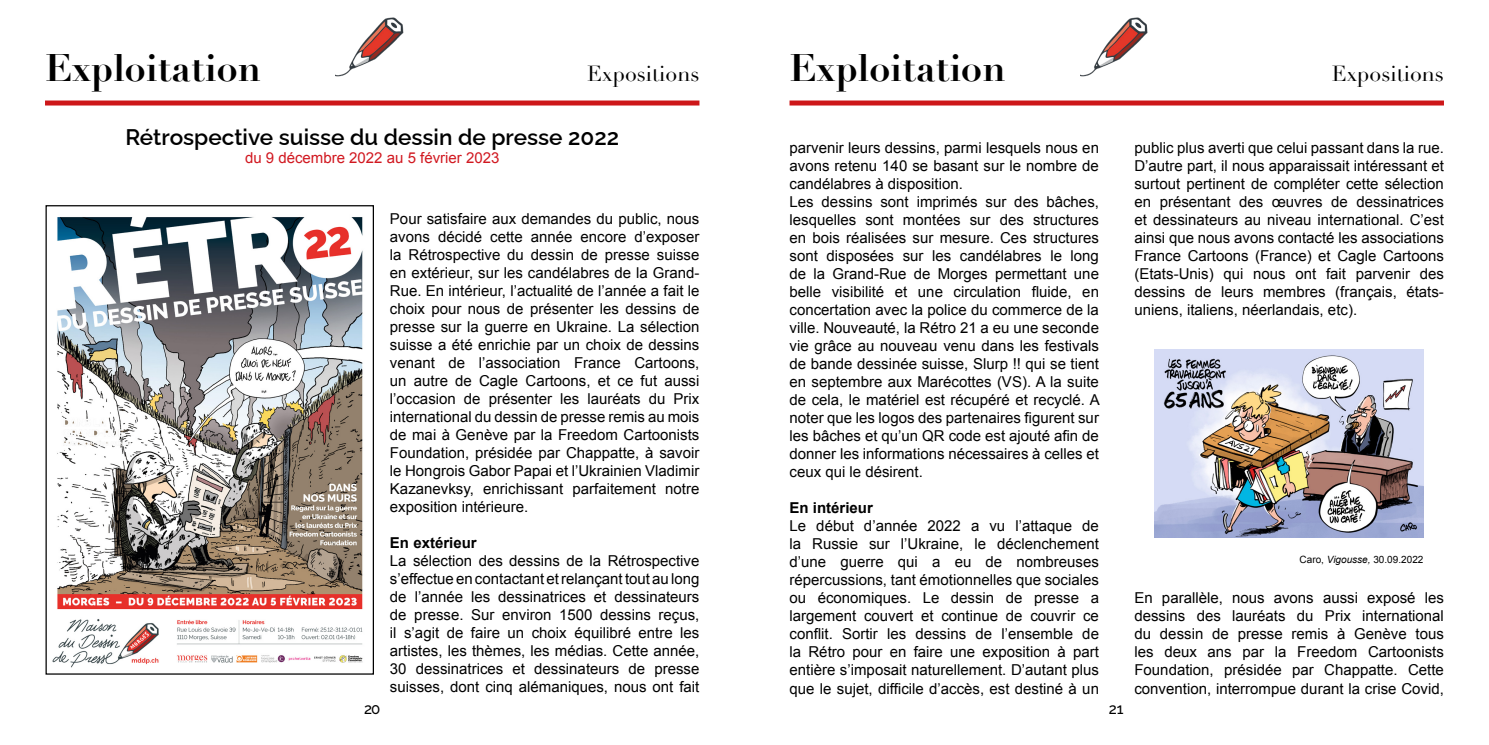
<style>
.page{position:relative;width:1489px;height:745px;background:#fff}
.page>*{position:absolute;margin:0;border:0;box-sizing:border-box;transform-origin:0 0}
.t1{font:700 37.5px "Didot";color:#000}
.t2{font:100 22.5px "Raleway";color:#000}
.t3{font:21.25px "Didot";color:#000}
.t4{font:15px/18px "Arial";color:#000;text-align:justify}
.t5{font:15px "Arial";color:#d11820}
.t6{font:700 15px "Arial";color:#000}
.t7{font:500 15px "Raleway";color:#000}
.t8{font:10px "Arial";color:#000}
.s1{font-style:italic}
</style>
<div class="page">
<img style="left:335px;top:17px;width:69px;height:60px">
<div style="left:45px;top:100px;width:654px;height:5px;background:#cd1719"></div>
<img style="left:52px;top:217px;width:311px;height:451px">
<div style="left:45px;top:205px;width:329px;height:469px;border:1px solid #000"></div>
<img style="left:1080px;top:17px;width:68px;height:60px">
<div style="left:789px;top:100px;width:654px;height:5px;background:#cd1719"></div>
<img style="left:1154px;top:349px;width:269px;height:188px">
<h1 class="t1" style="left:45px;top:45px;width:218px">Exploitation</h1>
<h3 class="t3" style="left:587px;top:61px;width:114px">Expositions</h3>
<h2 class="t2" style="left:125px;top:119px;width:495px">Rétrospective suisse du dessin de presse 2022</h2>
<p class="t5" style="left:245px;top:148px;width:256px">du 9 décembre 2022 au 5 février 2023</p>
<p class="t7" style="left:364px;top:699px;width:17px">20</p>
<p class="t4" style="left:390px;top:209px;width:311px">Pour satisfaire aux demandes du public, nous avons décidé cette année encore d’exposer la Rétrospective du dessin de presse suisse en extérieur, sur les candélabres de la Grand-Rue. En intérieur, l’actualité de l’année a fait le choix pour nous de présenter les dessins de presse sur la guerre en Ukraine. La sélection suisse a été enrichie par un choix de dessins venant de l’association France Cartoons, un autre de Cagle Cartoons, et ce fut aussi l’occasion de présenter les lauréats du Prix international du dessin de presse remis au mois de mai à Genève par la Freedom Cartoonists Foundation, présidée par Chappatte, à savoir le Hongrois Gabor Papai et l’Ukrainien Vladimir Kazanevksy, enrichissant parfaitement notre exposition intérieure.</p>
<p class="t6" style="left:390px;top:532px;width:88px">En extérieur</p>
<p class="t4" style="left:390px;top:551px;width:311px">La sélection des dessins de la Rétrospective s’effectue en contactant et relançant tout au long de l’année les dessinatrices et dessinateurs de presse. Sur environ 1500 dessins reçus, il s’agit de faire un choix équilibré entre les artistes, les thèmes, les médias. Cette année, 30 dessinatrices et dessinateurs de presse suisses, dont cinq alémaniques, nous ont fait</p>
<h1 class="t1" style="left:789px;top:45px;width:218px">Exploitation</h1>
<h3 class="t3" style="left:1331px;top:61px;width:114px">Expositions</h3>
<p class="t4" style="left:789px;top:139px;width:312px;text-align:left">parvenir leurs dessins, parmi lesquels nous en avons retenu 140 se basant sur le nombre de candélabres à disposition.<br>Les dessins sont imprimés sur des bâches, lesquelles sont montées sur des structures en bois réalisées sur mesure. Ces structures sont disposées sur les candélabres le long de la Grand-Rue de Morges permettant une belle visibilité et une circulation fluide, en concertation avec la police du commerce de la ville. Nouveauté, la Rétro 21 a eu une seconde vie grâce au nouveau venu dans les festivals de bande dessinée suisse, Slurp !! qui se tient en septembre aux Marécottes (VS). A la suite de cela, le matériel est récupéré et recyclé. A noter que les logos des partenaires figurent sur les bâches et qu’un QR code est ajouté afin de donner les informations nécessaires à celles et ceux qui le désirent.</p>
<p class="t6" style="left:789px;top:498px;width:85px">En intérieur</p>
<p class="t4" style="left:789px;top:517px;width:311px">Le début d’année 2022 a vu l’attaque de la Russie sur l’Ukraine, le déclenchement d’une guerre qui a eu de nombreuses répercussions, tant émotionnelles que sociales ou économiques. Le dessin de presse a largement couvert et continue de couvrir ce conflit. Sortir les dessins de l’ensemble de la Rétro pour en faire une exposition à part entière s’imposait naturellement. D’autant plus que le sujet, difficile d’accès, est destiné à un</p>
<p class="t7" style="left:1108px;top:699px;width:16px">21</p>
<p class="t4" style="left:1134px;top:139px;width:311px;text-align:left">public plus averti que celui passant dans la rue.<br>D’autre part, il nous apparaissait intéressant et surtout pertinent de compléter cette sélection en présentant des œuvres de dessinatrices et dessinateurs au niveau international. C’est ainsi que nous avons contacté les associations France Cartoons (France) et Cagle Cartoons (Etats-Unis) qui nous ont fait parvenir des dessins de leurs membres (français, états&shy;uniens, italiens, néerlandais, etc).</p>
<p class="t8" style="left:1299px;top:552px;width:125px">Caro, <span class="s1">Vigousse,</span> 30. 09. 2022</p>
<p class="t4" style="left:1134px;top:589px;width:311px">En parallèle, nous avons aussi exposé les dessins des lauréats du Prix international du dessin de presse remis à Genève tous les deux ans par la Freedom Cartoonists Foundation, présidée par Chappatte. Cette convention, interrompue durant la crise Covid,</p>
</div>
